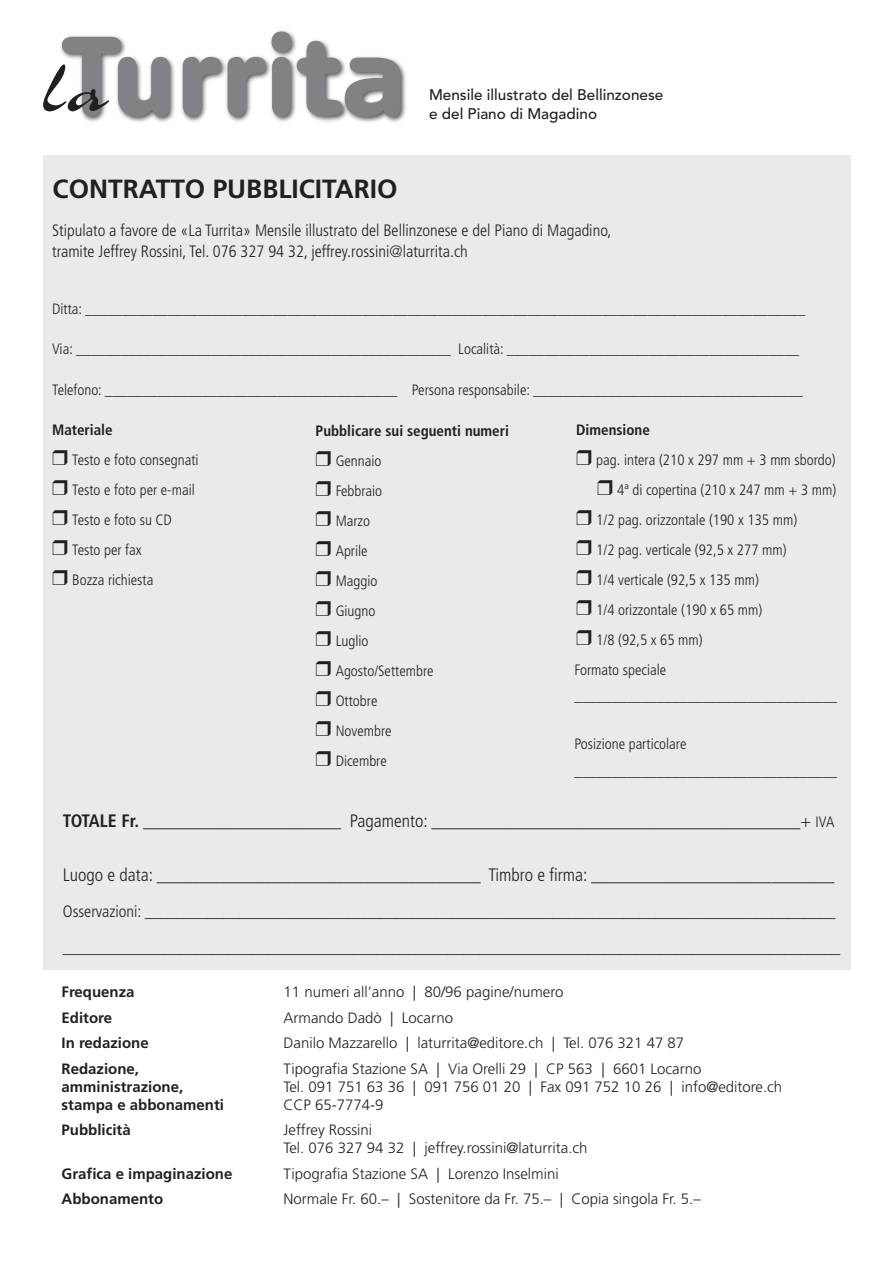
<style>
.page{position:relative;width:893px;height:1263px;background:#fff}
.page>*{position:absolute;margin:0;border:0;box-sizing:border-box;transform-origin:0 0}
.t1{font:800 115.05px "Benguiat Gothic";color:#808285}
.t2{font:700 26.25px "Frutiger";color:#231f20}
.t3{font:300 condensed 18px "Frutiger";color:#231f20}
.t4{font:300 condensed 16.5px/21px "Frutiger";color:#231f20}
.t5{font:500 15.3px/18.3px "Avenir";color:#231f20}
.t6{font:300 condensed 15px/30px "Frutiger";color:#231f20}
.t7{font:300 15px/18px "Frutiger";color:#231f20}
.t8{font:700 15px "Frutiger";color:#231f20}
.t9{font:700 condensed 15px "Frutiger";color:#231f20}
.s1{font-family:"Charme";font-weight:400;font-size:91.2px;color:#231f20}
.s2{font-weight:700}
.s3{font-size:15px}
</style>
<div class="page">
<img style="left:60px;top:30px;width:346px;height:92px">
<div style="left:43px;top:156px;width:807px;height:814px;background:#e9eaeb"></div>
<h1 class="t1" style="left:42px;top:9px;width:366px"><span class="s1">la</span>Turrita</h1>
<h2 class="t2" style="left:53px;top:174px;width:346px">CONTRATTO PUBBLICITARIO</h2>
<p class="t5" style="left:429px;top:86px;width:236px">Mensile illustrato del Bellinzonese e del Piano di Magadino</p>
<p class="t4" style="left:52px;top:220px;width:561px">Stipulato a favore de «La Turrita» Mensile illustrato del Bellinzonese e del Piano di Magadino, tramite Jeffrey Rossini, Tel. 076 327 94 32, jeffrey.rossini@laturrita.ch</p>
<p class="t6" style="left:52px;top:294px;width:755px">Ditta: ________________________________________________________________________________________________</p>
<p class="t6" style="left:52px;top:334px;width:749px">Via: __________________________________________________ Località: _______________________________________</p>
<p class="t6" style="left:52px;top:375px;width:752px">Telefono: _______________________________________ Persona responsabile: ____________________________________</p>
<p class="t6" style="left:52px;top:415px;width:148px"><span class="s2">Materiale<br></span>❒ Testo e foto consegnati ❒ Testo e foto per e-mail ❒ Testo e foto su CD<br>❒ Testo per fax<br>❒ Bozza richiesta</p>
<p class="t6" style="left:316px;top:416px;width:195px"><span class="s2">Pubblicare sui seguenti numeri </span>❒ Gennaio<br>❒ Febbraio<br>❒ Marzo<br>❒ Aprile<br>❒ Maggio<br>❒ Giugno<br>❒ Luglio<br>❒ Agosto/Settembre<br>❒ Ottobre<br>❒ Novembre<br>❒ Dicembre</p>
<p class="t9" style="left:576px;top:421px;width:75px">Dimensione</p>
<p class="t6" style="left:576px;top:445px;width:261px">❒ pag. intera (210 x 297 mm + 3 mm sbordo)</p>
<p class="t6" style="left:597px;top:475px;width:241px">❒ 4ª di copertina (210 x 247 mm + 3 mm)</p>
<p class="t6" style="left:576px;top:505px;width:222px">❒ 1/2 pag. orizzontale (190 x 135 mm)</p>
<p class="t6" style="left:576px;top:535px;width:212px">❒ 1/2 pag. verticale (92,5 x 277 mm)</p>
<p class="t6" style="left:576px;top:565px;width:184px">❒ 1/4 verticale (92,5 x 135 mm)</p>
<p class="t6" style="left:576px;top:595px;width:188px">❒ 1/4 orizzontale (190 x 65 mm)</p>
<p class="t6" style="left:576px;top:625px;width:128px">❒ 1/8 (92,5 x 65 mm)</p>
<p class="t6" style="left:574px;top:655px;width:93px">Formato speciale</p>
<p class="t6" style="left:574px;top:680px;width:264px">___________________________________</p>
<p class="t6" style="left:574px;top:730px;width:264px;line-height:27px">Posizione particolare ___________________________________</p>
<p class="t3" style="left:63px;top:810px;width:773px"><span class="s2">TOTALE Fr. ______________________</span> Pagamento: _________________________________________+ <span class="s3">IVA</span></p>
<p class="t3" style="left:63px;top:864px;width:773px">Luogo e data: ____________________________________ Timbro e firma: ___________________________</p>
<p class="t4" style="left:63px;top:893px;width:779px;line-height:36px">Osservazioni: ________________________________________________________________________________________ ___________________________________________________________________________________________________</p>
<p class="t8" style="left:62px;top:983px;width:75px">Frequenza</p>
<p class="t7" style="left:284px;top:983px;width:281px">11 numeri all’anno | 80/96 pagine/numero</p>
<p class="t8" style="left:62px;top:1009px;width:52px">Editore</p>
<p class="t7" style="left:284px;top:1009px;width:171px">Armando Dadò | Locarno</p>
<p class="t8" style="left:62px;top:1034px;width:89px">In redazione</p>
<p class="t7" style="left:284px;top:1034px;width:402px">Danilo Mazzarello | laturrita@editore.ch | Tel. 076 321 47 87</p>
<p class="t8" style="left:62px;top:1060px;width:79px">Redazione,</p>
<p class="t7" style="left:284px;top:1060px;width:420px">Tipografia Stazione SA | Via Orelli 29 | CP 563 | 6601 Locarno</p>
<p class="t8" style="left:62px;top:1078px;width:123px">amministrazione,</p>
<p class="t7" style="left:284px;top:1078px;width:500px">Tel. 091 751 63 36 | 091 756 01 20 | Fax 091 752 10 26 | info@editore.ch</p>
<p class="t8" style="left:62px;top:1096px;width:164px">stampa e abbonamenti</p>
<p class="t7" style="left:284px;top:1096px;width:102px">CCP 65-7774-9</p>
<p class="t8" style="left:62px;top:1121px;width:71px">Pubblicità</p>
<p class="t7" style="left:284px;top:1121px;width:306px">Jeffrey Rossini<br>Tel. 076 327 94 32 | jeffrey.rossini@laturrita.ch</p>
<p class="t8" style="left:62px;top:1165px;width:172px">Grafica e impaginazione</p>
<p class="t7" style="left:284px;top:1165px;width:277px">Tipografia Stazione SA | Lorenzo Inselmini</p>
<p class="t8" style="left:62px;top:1190px;width:103px">Abbonamento</p>
<p class="t7" style="left:284px;top:1190px;width:419px">Normale Fr. 60.– | Sostenitore da Fr. 75.– | Copia singola Fr. 5.–</p>
</div>
